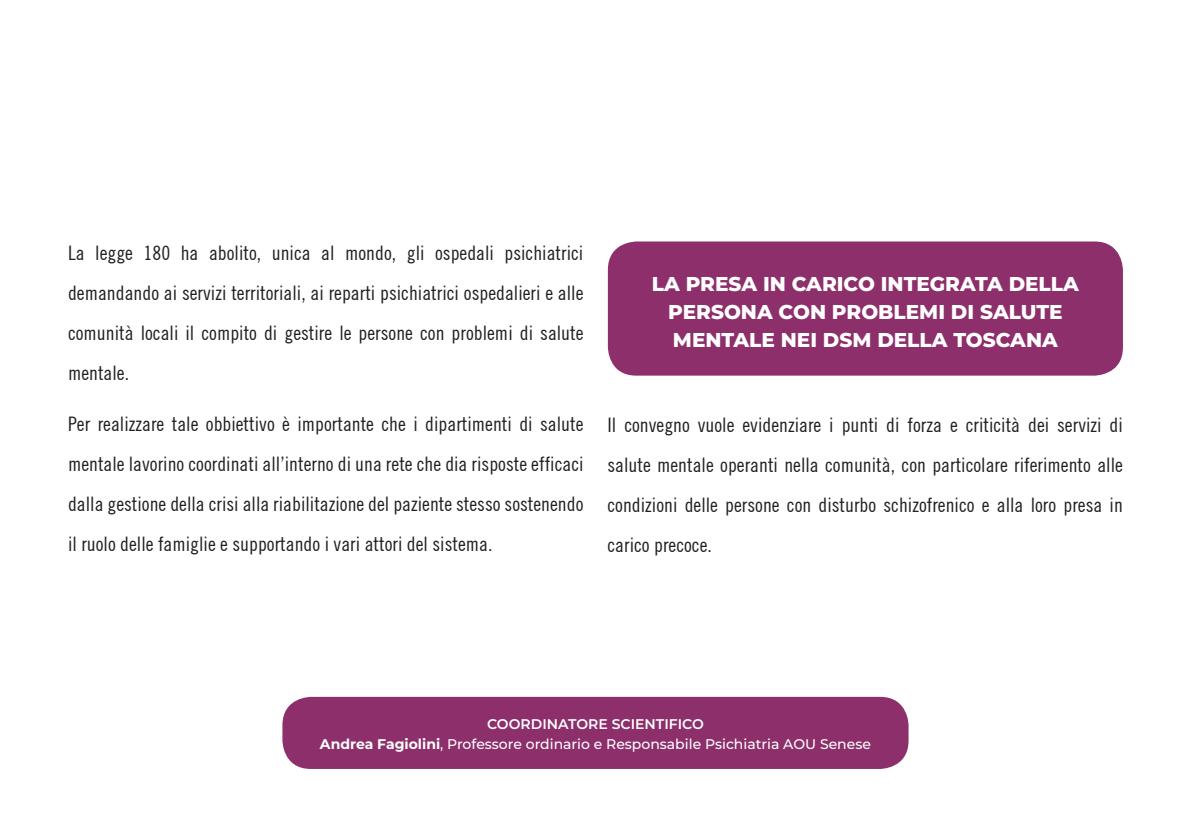
<style>
.page{position:relative;width:1191px;height:840px;background:#fff}
.page>*{position:absolute;margin:0;border:0;box-sizing:border-box;transform-origin:0 0}
.t1{font:condensed 20px/40px "Trade Gothic No.18";color:#231f20;text-align:justify}
.t2{font:800 20px "Montserrat";color:#fff}
.t3{font:500 14px "Montserrat";color:#fff}
.t4{font:600 14px "Montserrat";color:#fff}
.s1{font-weight:700}
</style>
<div class="page">
<div style="left:608px;top:241px;width:515px;height:134px;background:#8d2f6b;border-radius:28px"></div>
<div style="left:282px;top:696px;width:626px;height:72px;background:#8d2f6b;border-radius:28px"></div>
<p class="t1" style="left:68px;top:232px;width:517px">La legge 180 ha abolito, unica al mondo, gli ospedali psichiatrici demandando ai servizi territoriali, ai reparti psichiatrici ospedalieri e alle comunità locali il compito di gestire le persone con problemi di salute mentale.</p>
<p class="t1" style="left:68px;top:403px;width:517px">Per realizzare tale obbiettivo è importante che i dipartimenti di salute mentale lavorino coordinati all’interno di una rete che dia risposte efficaci dalla gestione della crisi alla riabilitazione del paziente stesso sostenendo il ruolo delle famiglie e supportando i vari attori del sistema.</p>
<p class="t1" style="left:607px;top:404px;width:517px">Il convegno vuole evidenziare i punti di forza e criticità dei servizi di salute mentale operanti nella comunità, con particolare riferimento alle condizioni delle persone con disturbo schizofrenico e alla loro presa in carico precoce.</p>
<p class="t2" style="left:652px;top:268px;width:428px">LA PRESA IN CARICO INTEGRATA DELLA</p>
<p class="t2" style="left:668px;top:296px;width:396px">PERSONA CON PROBLEMI DI SALUTE</p>
<p class="t2" style="left:673px;top:324px;width:386px">MENTALE NEI DSM DELLA TOSCANA</p>
<p class="t4" style="left:487px;top:713px;width:218px">COORDINATORE SCIENTIFICO</p>
<p class="t3" style="left:320px;top:733px;width:552px"><span class="s1">Andrea Fagiolini</span>, Professore ordinario e Responsabile Psichiatria AOU Senese</p>
</div>
